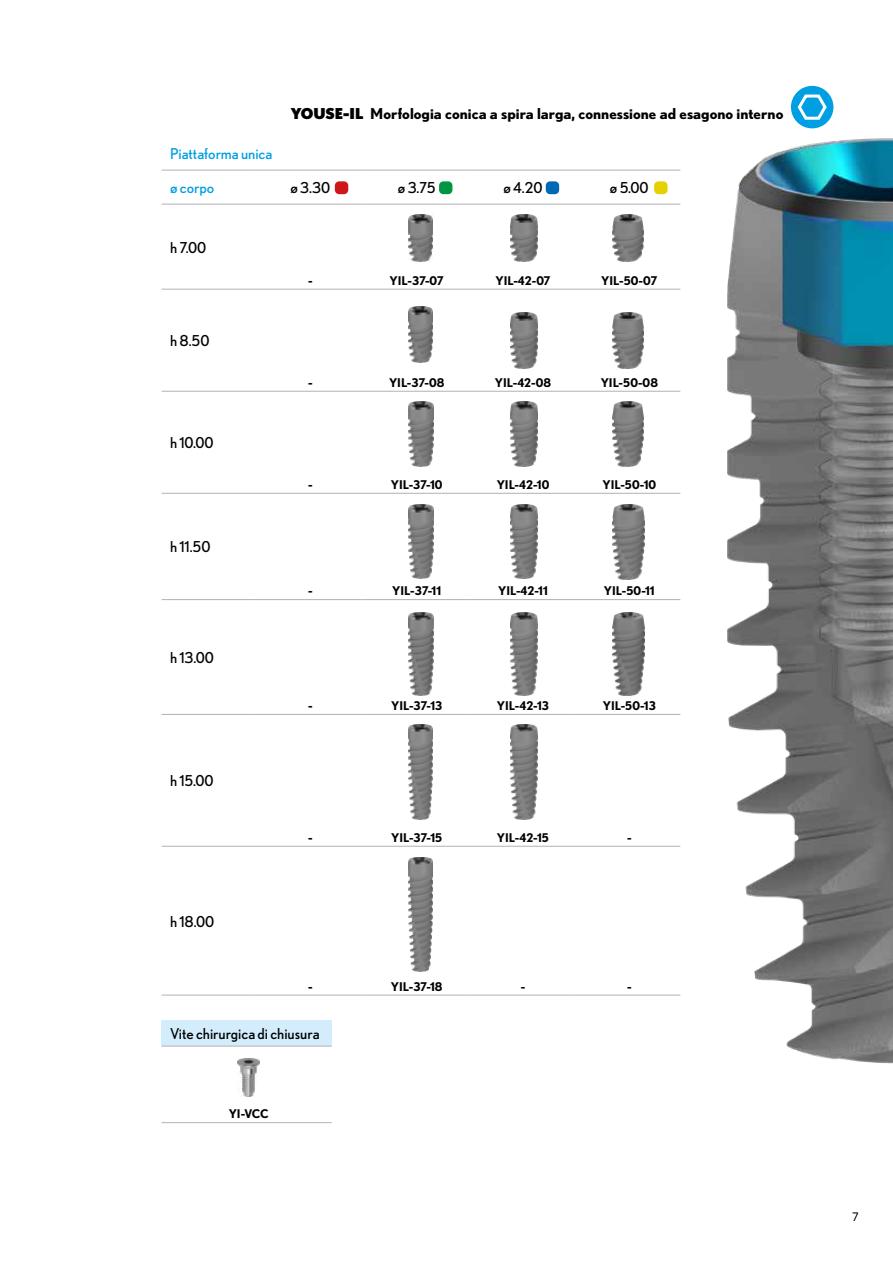
<style>
.page{position:relative;width:893px;height:1263px;background:#fff}
.page>*{position:absolute;margin:0;border:0;box-sizing:border-box;transform-origin:0 0}
.t1{font:15px "Nobel";color:#000}
.t2{font:700 15px "Nobel";color:#000}
.t3{font:15px "Nobel";color:#009fe3}
.t4{font:700 12px "Nobel";color:#000}
.t5{font:12px "Akkurat Light Pro";color:#000}
.s1{font-weight:900}
</style>
<div class="page">
<img style="left:408px;top:215px;width:25px;height:47px">
<img style="left:408px;top:306px;width:25px;height:56px">
<img style="left:408px;top:401px;width:25px;height:65px">
<img style="left:408px;top:505px;width:25px;height:74px">
<img style="left:408px;top:612px;width:25px;height:83px">
<img style="left:408px;top:724px;width:25px;height:96px">
<img style="left:408px;top:857px;width:25px;height:114px">
<img style="left:511px;top:215px;width:26px;height:47px">
<img style="left:511px;top:312px;width:26px;height:56px">
<img style="left:511px;top:401px;width:26px;height:65px">
<img style="left:510px;top:505px;width:27px;height:74px">
<img style="left:510px;top:612px;width:27px;height:84px">
<img style="left:511px;top:724px;width:27px;height:96px">
<img style="left:613px;top:215px;width:31px;height:47px">
<img style="left:613px;top:312px;width:31px;height:56px">
<img style="left:612px;top:401px;width:32px;height:65px">
<img style="left:613px;top:505px;width:31px;height:74px">
<img style="left:612px;top:612px;width:32px;height:84px">
<div style="left:162px;top:1020px;width:170px;height:26px;background:#d4edfc"></div>
<hr style="left:162px;top:1122px;width:170px;height:1px;background:#b3b2b2">
<hr style="left:162px;top:1046px;width:170px;height:1px;background:#b3b2b2">
<div style="left:791px;top:86px;width:42px;height:42px;background:#009fe3;border-radius:50%"></div>
<svg style="left:796px;top:92px;width:32px;height:28px"></svg>
<hr style="left:255px;top:204px;width:106px;height:1px;background:#b3b2b2">
<hr style="left:255px;top:289px;width:106px;height:1px;background:#b3b2b2">
<hr style="left:255px;top:391px;width:106px;height:1px;background:#b3b2b2">
<hr style="left:255px;top:493px;width:106px;height:1px;background:#b3b2b2">
<hr style="left:255px;top:599px;width:106px;height:1px;background:#b3b2b2">
<hr style="left:255px;top:714px;width:106px;height:1px;background:#b3b2b2">
<hr style="left:255px;top:846px;width:106px;height:1px;background:#b3b2b2">
<hr style="left:162px;top:204px;width:93px;height:1px;background:#b3b2b2">
<hr style="left:361px;top:204px;width:107px;height:1px;background:#b3b2b2">
<hr style="left:468px;top:204px;width:106px;height:1px;background:#b3b2b2">
<hr style="left:574px;top:204px;width:106px;height:1px;background:#b3b2b2">
<hr style="left:162px;top:289px;width:93px;height:1px;background:#b3b2b2">
<hr style="left:361px;top:289px;width:107px;height:1px;background:#b3b2b2">
<hr style="left:468px;top:289px;width:106px;height:1px;background:#b3b2b2">
<hr style="left:574px;top:289px;width:106px;height:1px;background:#b3b2b2">
<hr style="left:162px;top:391px;width:93px;height:1px;background:#b3b2b2">
<hr style="left:361px;top:391px;width:107px;height:1px;background:#b3b2b2">
<hr style="left:468px;top:391px;width:106px;height:1px;background:#b3b2b2">
<hr style="left:574px;top:391px;width:106px;height:1px;background:#b3b2b2">
<hr style="left:162px;top:493px;width:93px;height:1px;background:#b3b2b2">
<hr style="left:361px;top:493px;width:107px;height:1px;background:#b3b2b2">
<hr style="left:468px;top:493px;width:106px;height:1px;background:#b3b2b2">
<hr style="left:574px;top:493px;width:106px;height:1px;background:#b3b2b2">
<hr style="left:162px;top:599px;width:93px;height:1px;background:#b3b2b2">
<hr style="left:361px;top:599px;width:107px;height:1px;background:#b3b2b2">
<hr style="left:468px;top:599px;width:106px;height:1px;background:#b3b2b2">
<hr style="left:574px;top:599px;width:106px;height:1px;background:#b3b2b2">
<hr style="left:162px;top:714px;width:93px;height:1px;background:#b3b2b2">
<hr style="left:361px;top:714px;width:107px;height:1px;background:#b3b2b2">
<hr style="left:468px;top:714px;width:106px;height:1px;background:#b3b2b2">
<hr style="left:574px;top:714px;width:106px;height:1px;background:#b3b2b2">
<hr style="left:162px;top:846px;width:93px;height:1px;background:#b3b2b2">
<hr style="left:361px;top:846px;width:107px;height:1px;background:#b3b2b2">
<hr style="left:468px;top:846px;width:106px;height:1px;background:#b3b2b2">
<hr style="left:574px;top:846px;width:106px;height:1px;background:#b3b2b2">
<hr style="left:162px;top:995px;width:93px;height:1px;background:#b3b2b2">
<hr style="left:255px;top:995px;width:106px;height:1px;background:#b3b2b2">
<hr style="left:361px;top:995px;width:107px;height:1px;background:#b3b2b2">
<hr style="left:468px;top:995px;width:106px;height:1px;background:#b3b2b2">
<hr style="left:574px;top:995px;width:106px;height:1px;background:#b3b2b2">
<hr style="left:162px;top:170px;width:93px;height:1px;background:#b3b2b2">
<hr style="left:255px;top:170px;width:106px;height:1px;background:#b3b2b2">
<hr style="left:361px;top:170px;width:107px;height:1px;background:#b3b2b2">
<hr style="left:468px;top:170px;width:106px;height:1px;background:#b3b2b2">
<hr style="left:574px;top:170px;width:106px;height:1px;background:#b3b2b2">
<img style="left:237px;top:1059px;width:22px;height:37px">
<div style="left:335px;top:181px;width:13px;height:13px;background:#cd1719;border-radius:4px"></div>
<div style="left:439px;top:181px;width:13px;height:13px;background:#009641;border-radius:4px"></div>
<div style="left:546px;top:181px;width:13px;height:13px;background:#0069b4;border-radius:4px"></div>
<div style="left:654px;top:181px;width:13px;height:13px;background:#e6d100;border-radius:4px"></div>
<img style="left:727px;top:138px;width:166px;height:926px">
<p class="t2" style="left:291px;top:105px;width:494px"><span class="s1">YOUSE-IL</span> Morfologia conica a spira larga, connessione ad esagono interno</p>
<p class="t3" style="left:170px;top:145px;width:104px">Piattaforma unica</p>
<p class="t3" style="left:170px;top:179px;width:46px">ø corpo</p>
<p class="t1" style="left:291px;top:179px;width:41px">ø 3.30</p>
<p class="t1" style="left:398px;top:179px;width:39px">ø 3.75</p>
<p class="t1" style="left:503px;top:179px;width:41px">ø 4.20</p>
<p class="t1" style="left:610px;top:179px;width:40px">ø 5.00</p>
<p class="t1" style="left:170px;top:239px;width:38px">h 7.00</p>
<p class="t1" style="left:170px;top:332px;width:41px">h 8.50</p>
<p class="t1" style="left:170px;top:434px;width:45px">h 10.00</p>
<p class="t1" style="left:170px;top:538px;width:42px">h 11.50</p>
<p class="t1" style="left:170px;top:649px;width:46px">h 13.00</p>
<p class="t1" style="left:170px;top:772px;width:45px">h 15.00</p>
<p class="t1" style="left:170px;top:913px;width:46px">h 18.00</p>
<p class="t4" style="left:308px;top:273px;width:6px">-</p>
<p class="t4" style="left:389px;top:273px;width:56px">YIL-37-07</p>
<p class="t4" style="left:495px;top:273px;width:57px">YIL-42-07</p>
<p class="t4" style="left:601px;top:273px;width:58px">YIL-50-07</p>
<p class="t4" style="left:308px;top:375px;width:6px">-</p>
<p class="t4" style="left:389px;top:375px;width:57px">YIL-37-08</p>
<p class="t4" style="left:495px;top:375px;width:58px">YIL-42-08</p>
<p class="t4" style="left:601px;top:375px;width:59px">YIL-50-08</p>
<p class="t4" style="left:308px;top:477px;width:6px">-</p>
<p class="t4" style="left:391px;top:477px;width:53px">YIL-37-10</p>
<p class="t4" style="left:497px;top:477px;width:54px">YIL-42-10</p>
<p class="t4" style="left:602px;top:477px;width:55px">YIL-50-10</p>
<p class="t4" style="left:308px;top:584px;width:6px">-</p>
<p class="t4" style="left:392px;top:584px;width:50px">YIL-37-11</p>
<p class="t4" style="left:498px;top:584px;width:51px">YIL-42-11</p>
<p class="t4" style="left:604px;top:584px;width:52px">YIL-50-11</p>
<p class="t4" style="left:308px;top:699px;width:6px">-</p>
<p class="t4" style="left:391px;top:699px;width:53px">YIL-37-13</p>
<p class="t4" style="left:497px;top:699px;width:54px">YIL-42-13</p>
<p class="t4" style="left:603px;top:699px;width:55px">YIL-50-13</p>
<p class="t4" style="left:308px;top:830px;width:6px">-</p>
<p class="t4" style="left:391px;top:830px;width:53px">YIL-37-15</p>
<p class="t4" style="left:497px;top:830px;width:54px">YIL-42-15</p>
<p class="t4" style="left:627px;top:830px;width:6px">-</p>
<p class="t4" style="left:308px;top:979px;width:6px">-</p>
<p class="t4" style="left:391px;top:979px;width:53px">YIL-37-18</p>
<p class="t4" style="left:521px;top:979px;width:6px">-</p>
<p class="t4" style="left:627px;top:979px;width:6px">-</p>
<p class="t1" style="left:170px;top:1025px;width:151px">Vite chirurgica di chiusura</p>
<p class="t4" style="left:229px;top:1107px;width:42px">YI-VCC</p>
<p class="t5" style="left:852px;top:1210px;width:8px">7</p>
</div>
